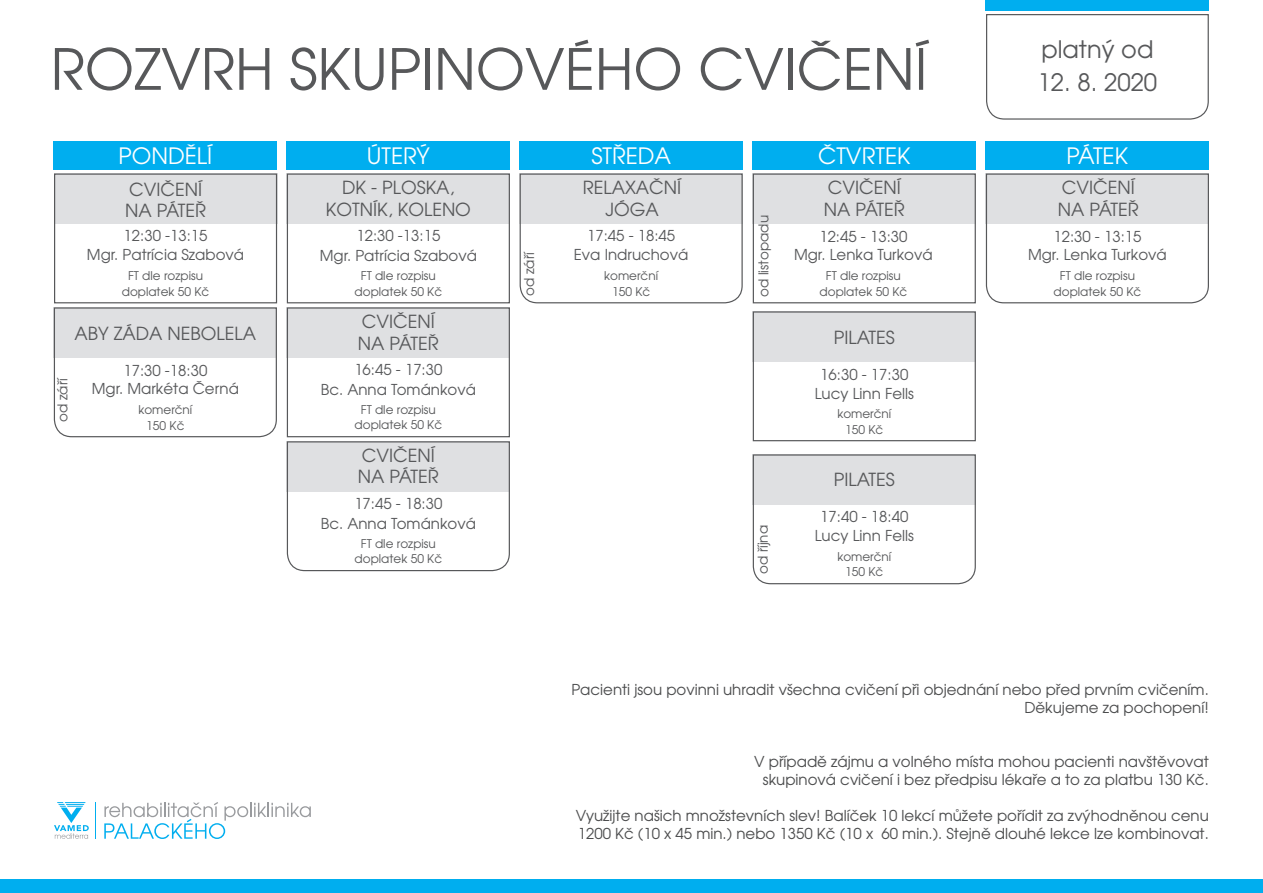
<style>
.page{position:relative;width:1263px;height:893px;background:#fff}
.page>*{position:absolute;margin:0;border:0;box-sizing:border-box;transform-origin:0 0}
.t1{font:56.55px "Avant Garde CE";color:#57585a}
.t2{font:24px "Avant Garde CE";color:#57585a}
.t3{font:22.5px "Avant Garde CE";color:#fff}
.t4{font:18px/21.6px "Avant Garde CE";color:#57585a}
.t5{font:15px/18px "Avant Garde CE";color:#4b4c4d;text-align:right}
.t6{font:15px/18.8px "Avant Garde CE";color:#57585a;text-align:center}
.t7{font:13.5px "Avant Garde CE";color:#57585a}
.t8{font:12px/15.6px "Avant Garde CE";color:#57585a;text-align:center}
</style>
<div class="page">
<svg style="left:986px;top:14px;width:223px;height:106px"></svg>
<div style="left:986px;top:0;width:223px;height:10px;background:#00aeef"></div>
<svg style="left:54px;top:802px;width:35px;height:37px"></svg>
<hr style="left:95px;top:802px;width:1px;height:37px;background:#00aeef">
<svg style="left:104px;top:802px;width:207px;height:37px"></svg>
<div style="left:54px;top:173px;width:223px;height:51px;background:#dfe0e2"></div>
<div style="left:54px;top:141px;width:223px;height:28px;background:#00aeef"></div>
<div style="left:287px;top:141px;width:223px;height:28px;background:#00aeef"></div>
<div style="left:520px;top:141px;width:223px;height:28px;background:#00aeef"></div>
<div style="left:753px;top:141px;width:223px;height:28px;background:#00aeef"></div>
<div style="left:986px;top:141px;width:223px;height:28px;background:#00aeef"></div>
<div style="left:54px;top:173px;width:223px;height:130px;border:1px solid #57585a"></div>
<svg style="left:53px;top:307px;width:224px;height:131px"></svg>
<svg style="left:985px;top:173px;width:224px;height:131px"></svg>
<div style="left:753px;top:173px;width:223px;height:51px;background:#dfe0e2"></div>
<div style="left:753px;top:173px;width:223px;height:130px;border:1px solid #57585a"></div>
<svg style="left:519px;top:173px;width:224px;height:131px"></svg>
<div style="left:0;top:879px;width:1263px;height:14px;background:#00aeef"></div>
<svg style="left:286px;top:441px;width:224px;height:131px"></svg>
<div style="left:287px;top:173px;width:223px;height:51px;background:#dfe0e2"></div>
<div style="left:287px;top:173px;width:223px;height:130px;border:1px solid #57585a"></div>
<div style="left:287px;top:307px;width:223px;height:51px;background:#dfe0e2"></div>
<div style="left:287px;top:307px;width:223px;height:130px;border:1px solid #57585a"></div>
<div style="left:753px;top:311px;width:223px;height:51px;background:#dfe0e2"></div>
<div style="left:753px;top:311px;width:223px;height:130px;border:1px solid #57585a"></div>
<svg style="left:752px;top:454px;width:224px;height:131px"></svg>
<h1 class="t1" style="left:51px;top:38px;width:878px">ROZVRH SKUPINOVÉHO CVIČENÍ</h1>
<h2 class="t2" style="left:1041px;top:36px;width:114px">platný od</h2>
<h2 class="t2" style="left:1037px;top:69px;width:121px">12. 8. 2020</h2>
<h3 class="t3" style="left:118px;top:143px;width:95px">PONDĚLÍ</h3>
<h3 class="t3" style="left:367px;top:143px;width:64px">ÚTERÝ</h3>
<h3 class="t3" style="left:591px;top:143px;width:81px">STŘEDA</h3>
<h3 class="t3" style="left:818px;top:143px;width:94px">ČTVRTEK</h3>
<h3 class="t3" style="left:1066px;top:143px;width:63px">PÁTEK</h3>
<p class="t4" style="left:125px;top:179px;width:83px">CVIČENÍ<br>NA PÁTEŘ</p>
<p class="t6" style="left:87px;top:227px;width:159px">12:30 -13:15<br>Mgr. Patrícia Szabová</p>
<p class="t4" style="left:583px;top:177px;width:100px;text-align:center">RELAXAČNÍ<br>JÓGA</p>
<p class="t6" style="left:574px;top:227px;width:116px">17:45 - 18:45<br>Eva Indruchová</p>
<p class="t8" style="left:604px;top:268px;width:55px">komerční<br>150 Kč</p>
<p class="t4" style="left:824px;top:177px;width:83px">CVIČENÍ<br>NA PÁTEŘ</p>
<p class="t6" style="left:794px;top:227px;width:140px">12:45 - 13:30<br>Mgr. Lenka Turková</p>
<p class="t8" style="left:820px;top:268px;width:89px">FT dle rozpisu doplatek 50 Kč</p>
<p class="t4" style="left:834px;top:327px;width:63px">PILATES</p>
<p class="t6" style="left:815px;top:365px;width:101px">16:30 - 17:30<br>Lucy Linn Fells</p>
<p class="t8" style="left:837px;top:406px;width:55px">komerční<br>150 Kč</p>
<p class="t4" style="left:834px;top:469px;width:63px">PILATES</p>
<p class="t6" style="left:815px;top:507px;width:101px">17:40 - 18:40<br>Lucy Linn Fells</p>
<p class="t8" style="left:837px;top:548px;width:55px">komerční<br>150 Kč</p>
<p class="t4" style="left:1058px;top:177px;width:83px">CVIČENÍ<br>NA PÁTEŘ</p>
<p class="t6" style="left:1028px;top:227px;width:140px">12:30 - 13:15<br>Mgr. Lenka Turková</p>
<p class="t4" style="left:326px;top:177px;width:147px;text-align:center">DK - PLOSKA,<br>KOTNÍK, KOLENO</p>
<p class="t6" style="left:320px;top:226px;width:159px;line-height:19.8px">12:30 -13:15<br>Mgr. Patrícia Szabová</p>
<p class="t8" style="left:355px;top:268px;width:89px">FT dle rozpisu doplatek 50 Kč</p>
<p class="t7" style="left:756px;top:297px;width:83px;rotate:-90deg">od listopadu</p>
<p class="t7" style="left:522px;top:296px;width:46px;rotate:-90deg">od září</p>
<p class="t8" style="left:122px;top:268px;width:89px">FT dle rozpisu doplatek 50 Kč</p>
<p class="t8" style="left:1054px;top:268px;width:89px">FT dle rozpisu doplatek 50 Kč</p>
<p class="t4" style="left:358px;top:311px;width:83px">CVIČENÍ<br>NA PÁTEŘ</p>
<p class="t6" style="left:321px;top:360px;width:157px;line-height:19.8px">16:45 - 17:30<br>Bc. Anna Tománková</p>
<p class="t8" style="left:355px;top:402px;width:89px">FT dle rozpisu doplatek 50 Kč</p>
<p class="t4" style="left:75px;top:323px;width:183px">ABY ZÁDA NEBOLELA</p>
<p class="t6" style="left:92px;top:361px;width:149px">17:30 -18:30<br>Mgr. Markéta Černá</p>
<p class="t7" style="left:55px;top:422px;width:46px;rotate:-90deg">od září</p>
<p class="t8" style="left:138px;top:402px;width:55px">komerční<br>150 Kč</p>
<p class="t4" style="left:358px;top:445px;width:83px">CVIČENÍ<br>NA PÁTEŘ</p>
<p class="t6" style="left:321px;top:494px;width:157px;line-height:19.8px">17:45 - 18:30<br>Bc. Anna Tománková</p>
<p class="t8" style="left:355px;top:536px;width:89px">FT dle rozpisu doplatek 50 Kč</p>
<p class="t7" style="left:755px;top:574px;width:50px;rotate:-90deg">od října</p>
<p class="t5" style="left:571px;top:681px;width:639px">Pacienti jsou povinni uhradit všechna cvičení při objednání nebo před prvním cvičením.<br>Děkujeme za pochopení!</p>
<p class="t5" style="left:754px;top:753px;width:456px;text-align:center">V případě zájmu a volného místa mohou pacienti navštěvovat skupinová cvičení i bez předpisu lékaře a to za platbu 130 Kč.</p>
<p class="t5" style="left:576px;top:807px;width:634px;text-align:left">Využijte našich množstevních slev! Balíček 10 lekcí můžete pořídit za zvýhodněnou cenu<br>1200 Kč (10 x 45 min.) nebo 1350 Kč (10 x 60 min.). Stejně dlouhé lekce lze kombinovat.</p>
</div>
